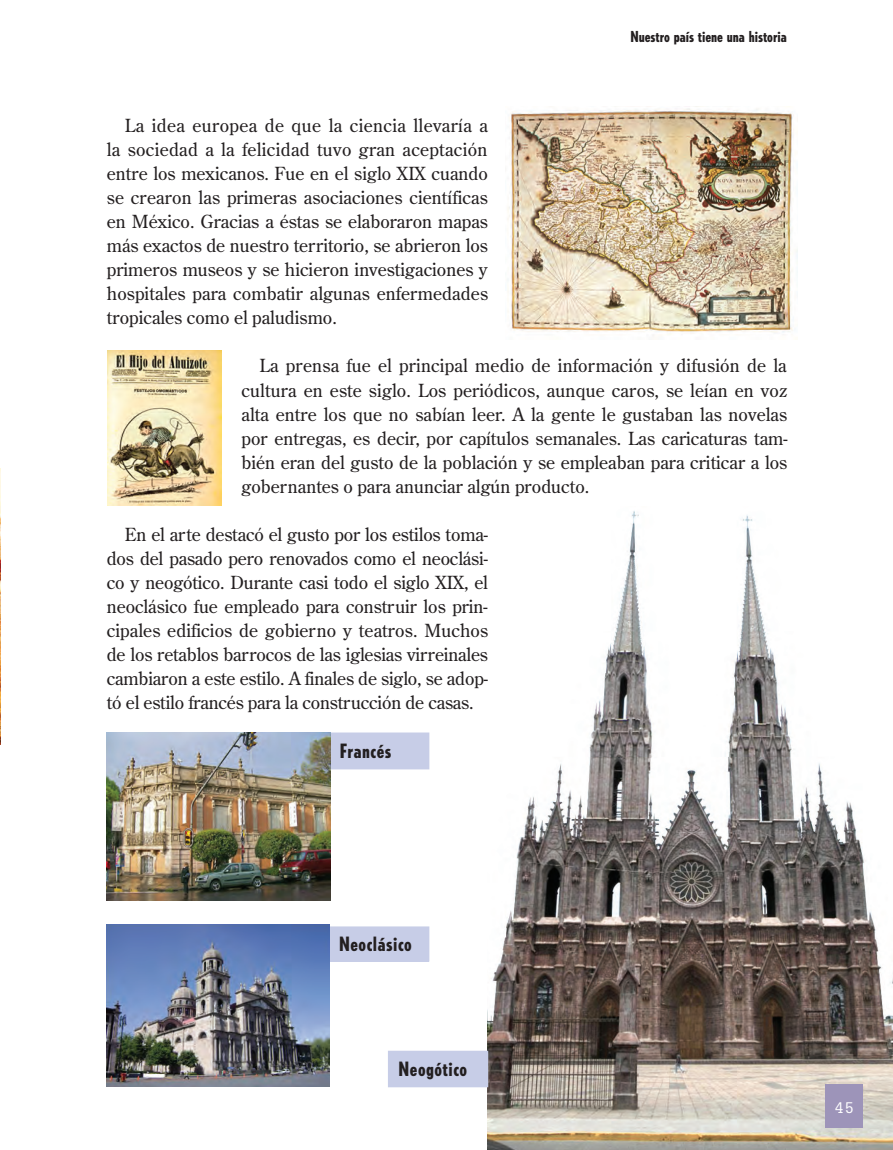
<style>
.page{position:relative;width:893px;height:1150px;background:#fff}
.page>*{position:absolute;margin:0;border:0;box-sizing:border-box;transform-origin:0 0}
.t1{font:800 condensed 19.5px "Tempo Std";letter-spacing:.025em;color:#231f20}
.t2{font:18px/24px "Century Old Style Std";color:#231f20;text-align:justify}
.t3{font:800 condensed 15px "Tempo";color:#231f20}
.t4{font:15px "Glypha";color:#fff}
</style>
<div class="page">
<img style="left:488px;top:511px;width:405px;height:638px">
<div style="left:329px;top:926px;width:100px;height:34px;background:#c7cde7"></div>
<div style="left:329px;top:926px;width:100px;height:35px;border:1px solid #c7cde7"></div>
<div style="left:388px;top:1050px;width:100px;height:36px;background:#c7cde7"></div>
<div style="left:388px;top:1050px;width:100px;height:36px;border:1px solid #c7cde7"></div>
<div style="left:330px;top:732px;width:99px;height:36px;background:#c7cde7"></div>
<div style="left:329px;top:732px;width:100px;height:37px;border:1px solid #c7cde7"></div>
<div style="left:825px;top:1084px;width:38px;height:43px;background:#9d94b9"></div>
<img style="left:107px;top:732px;width:224px;height:168px">
<img style="left:107px;top:924px;width:222px;height:162px">
<img style="left:507px;top:108px;width:290px;height:228px">
<img style="left:108px;top:350px;width:113px;height:155px">
<img style="left:0;top:468px;width:1px;height:276px">
<p class="t3" style="left:630px;top:28px;width:158px">Nuestro país tiene una historia</p>
<p class="t2" style="left:107px;top:113px;width:383px;text-indent:18px">La idea europea de que la ciencia llevaría a la sociedad a la felicidad tuvo gran aceptación entre los mexicanos. Fue en el siglo XIX cuando se crearon las primeras asociaciones científicas en México. Gracias a éstas se elaboraron mapas más exactos de nuestro territorio, se abrieron los primeros museos y se hicieron investigaciones y hospitales para combatir algunas enfermedades tropicales como el paludismo.</p>
<p class="t2" style="left:242px;top:353px;width:548px;text-indent:18px">La prensa fue el principal medio de información y difusión de la cultura en este siglo. Los periódicos, aunque caros, se leían en voz alta entre los que no sabían leer. A la gente le gustaban las novelas por entregas, es decir, por capítulos semanales. Las caricaturas tam&shy;bién eran del gusto de la población y se empleaban para criticar a los gobernantes o para anunciar algún producto.</p>
<p class="t2" style="left:107px;top:521px;width:383px;text-indent:18px">En el arte destacó el gusto por los estilos toma&shy;dos del pasado pero renovados como el neoclási&shy;co y neogótico. Durante casi todo el siglo XIX, el neoclásico fue empleado para construir los prin&shy;cipales edificios de gobierno y teatros. Muchos de los retablos barrocos de las iglesias virreinales cambiaron a este estilo. A finales de siglo, se adop&shy;tó el estilo francés para la construcción de casas.</p>
<p class="t1" style="left:340px;top:738px;width:53px">Francés</p>
<p class="t1" style="left:339px;top:931px;width:74px">Neoclásico</p>
<p class="t1" style="left:399px;top:1056px;width:70px">Neogótico</p>
<p class="t4" style="left:835px;top:1098px;width:20px">45</p>
</div>
